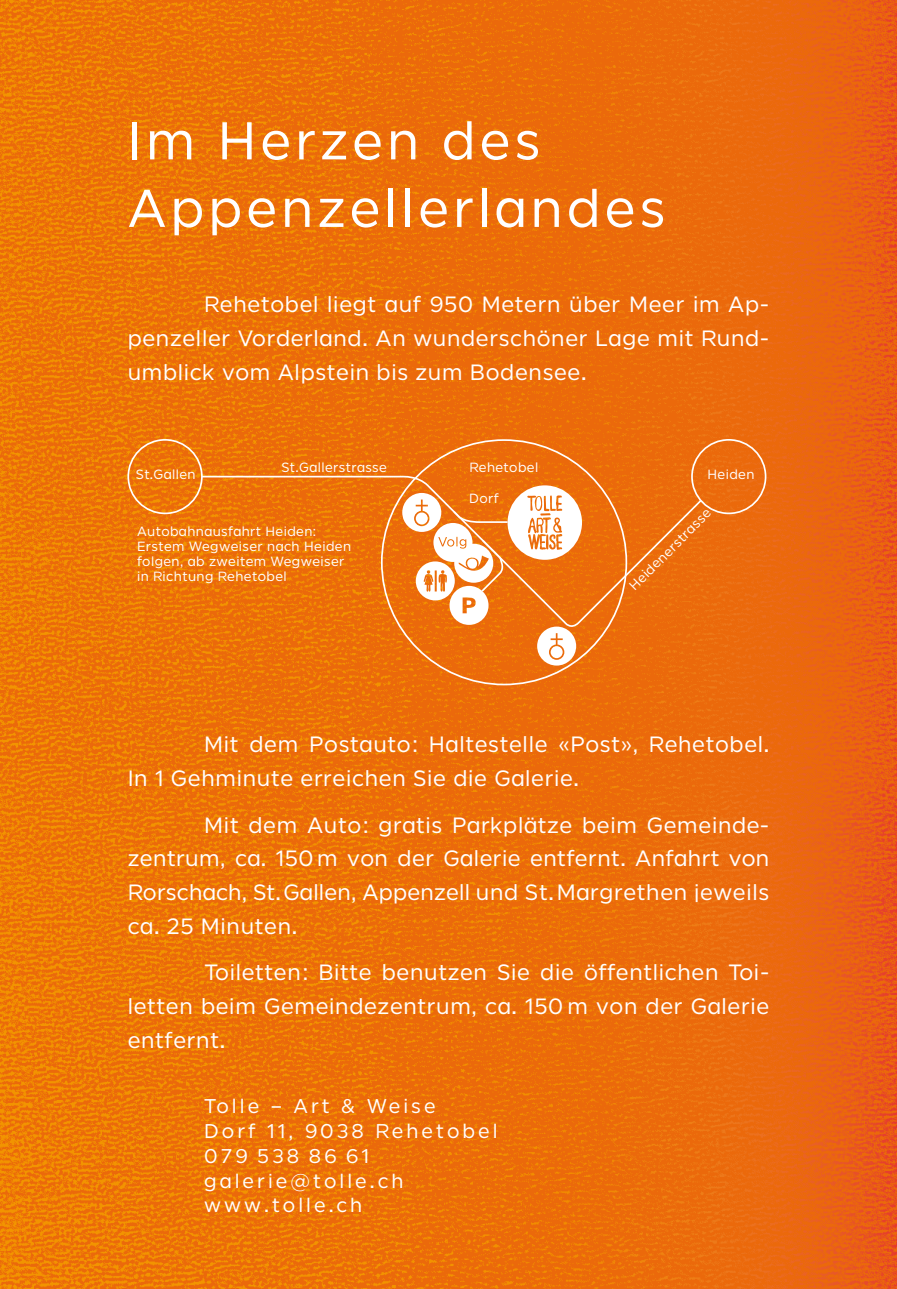
<style>
.page{position:relative;width:897px;height:1289px;background:#fff}
.page>*{position:absolute;margin:0;border:0;box-sizing:border-box;transform-origin:0 0}
.t1{font:54px/67.5px "Smythe Sans";letter-spacing:.075em;color:#fff}
.t2{font:22.5px/33.8px "Smythe Sans";letter-spacing:.03em;color:#fff;text-align:justify}
.t3{font:20.25px/24.8px "Smythe Sans";letter-spacing:.15em;color:#fff}
.t4{font:13.5px/15.3px "Smythe Sans";letter-spacing:.03em;color:#fff}
</style>
<div class="page">
<img style="left:0;top:0;width:896px;height:1288px">
<div style="left:127px;top:439px;width:76px;height:75px;border:2px solid #fff;border-radius:50%"></div>
<div style="left:690px;top:439px;width:76px;height:75px;border:2px solid #fff;border-radius:50%"></div>
<svg style="left:200px;top:475px;width:503px;height:190px;background:#ee8027"></svg>
<h1 class="t1" style="left:128px;top:106px;width:539px">Im Herzen des<br>Appenzellerlandes</h1>
<p class="t2" style="left:128px;top:287px;width:643px;text-indent:77px">Rehetobel liegt auf 950 Metern über Meer im Ap&shy;penzeller Vorderland. An wunderschöner Lage mit Rund&shy;umblick vom Alpstein bis zum Bodensee.</p>
<p class="t4" style="left:281px;top:459px;width:107px">St.Gallerstrasse</p>
<p class="t4" style="left:469px;top:459px;width:70px">Rehetobel</p>
<p class="t4" style="left:136px;top:466px;width:61px">St.Gallen</p>
<p class="t4" style="left:707px;top:466px;width:48px">Heiden</p>
<p class="t4" style="left:469px;top:490px;width:31px">Dorf</p>
<p class="t4" style="left:137px;top:523px;width:215px">Autobahnausfahrt Heiden:<br>Erstem Wegweiser nach Heiden folgen, ab zweitem Wegweiser in Richtung Rehetobel</p>
<p class="t4" style="left:625px;top:582px;width:111px;rotate:-45deg">Heidenerstrasse</p>
<p class="t2" style="left:128px;top:727px;width:643px;text-indent:77px">Mit dem Postauto: Haltestelle «Post», Rehetobel.<br>In 1 Gehminute erreichen Sie die Galerie.</p>
<p class="t2" style="left:128px;top:807px;width:643px;text-indent:77px">Mit dem Auto: gratis Parkplätze beim Gemeinde&shy;zentrum, ca. 150 m von der Galerie entfernt. Anfahrt von Rorschach, St.Gallen, Appenzell und St.Margrethen jeweils ca. 25 Minuten.</p>
<p class="t2" style="left:128px;top:955px;width:643px;text-indent:77px">Toiletten: Bitte benutzen Sie die öffentlichen Toi&shy;letten beim Gemeindezentrum, ca. 150 m von der Galerie entfernt.</p>
<p class="t3" style="left:204px;top:1093px;width:295px">Tolle – Art &amp; Weise<br>Dorf 11, 9038 Rehetobel<br>079 538 86 61 galerie@tolle.ch www.tolle.ch</p>
</div>
